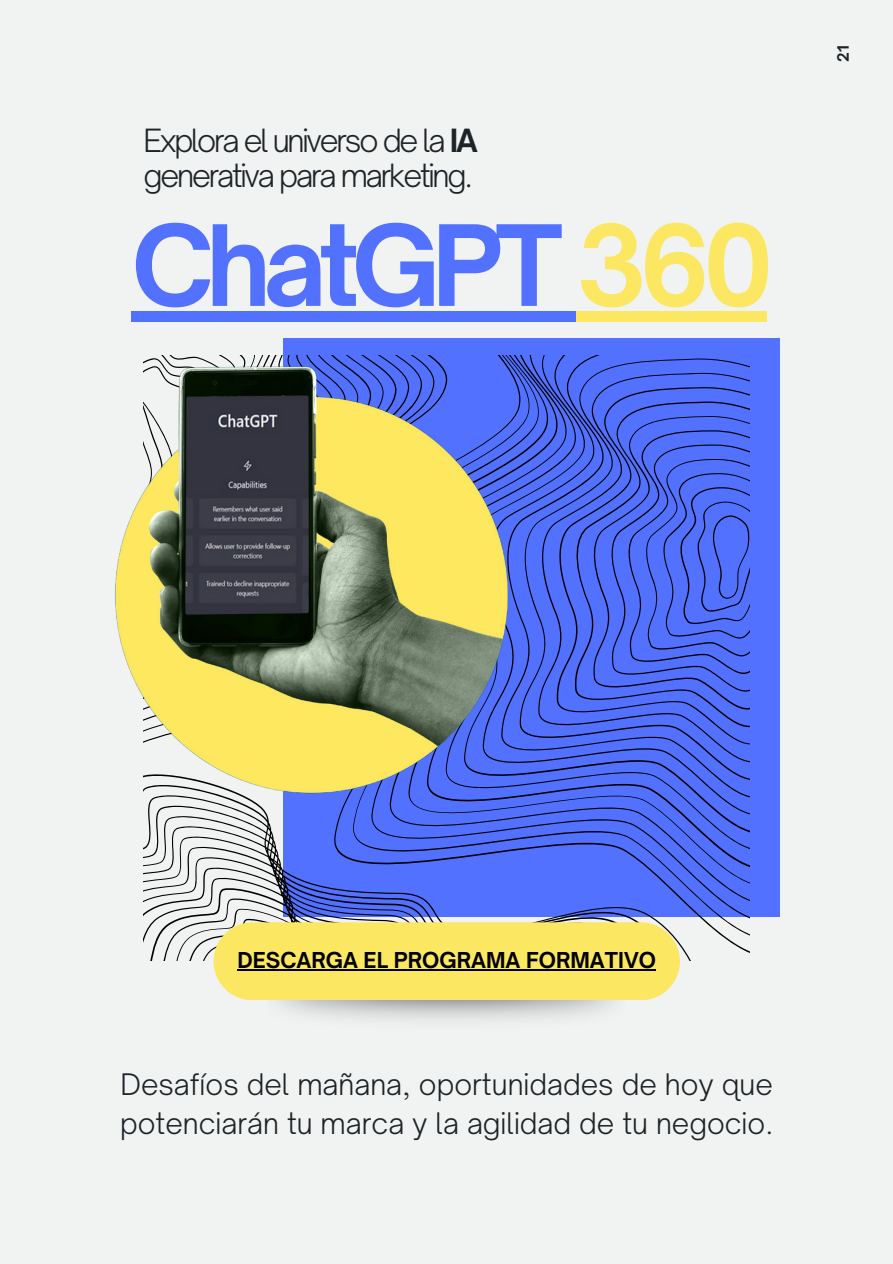
<style>
.page{position:relative;width:893px;height:1264px;background:#fff}
.page>*{position:absolute;margin:0;border:0;box-sizing:border-box;transform-origin:0 0}
.t1{font:700 106.95px "Open Sauce One";letter-spacing:-.07em;color:#5271ff}
.t2{font:300 30.6px/34.8px "Open Sauce One";letter-spacing:-.07em;color:#1d2327}
.t3{font:300 28.35px/39.3px "Open Sauce One";color:#1d2327}
.t4{font:700 21px "Open Sauce One";color:#000}
.t5{font:700 15px "Open Sauce One";color:#1d2327}
.s1{font-weight:700}
.s2{color:#fce762}
</style>
<div class="page">
<div style="left:0;top:0;width:892px;height:1263px;background:#f1f2f2"></div>
<div style="left:283px;top:338px;width:496px;height:578px;background:#5271ff"></div>
<svg style="left:144px;top:355px;width:605px;height:605px"></svg>
<img style="left:115px;top:363px;width:396px;height:432px">
<div style="left:213px;top:922px;width:466px;height:78px;background:#fce762;border-radius:39px"></div>
<hr style="left:237px;top:969px;width:419px;height:1px;background:#000">
<div style="left:132px;top:311px;width:444px;height:10px;background:#5271ff"></div>
<div style="left:576px;top:311px;width:190px;height:10px;background:#fce762"></div>
<p class="t2" style="left:144px;top:123px;width:336px">Explora el universo de la <span class="s1">IA </span>generativa para marketing.</p>
<p class="t1" style="left:132px;top:199px;width:643px">ChatGPT <span class="s2">360</span></p>
<p class="t5" style="left:833px;top:62px;width:18px;rotate:-90deg">21</p>
<p class="t4" style="left:237px;top:947px;width:420px">DESCARGA EL PROGRAMA FORMATIVO</p>
<p class="t3" style="left:120px;top:1064px;width:654px">Desafíos del mañana, oportunidades de hoy que potenciarán tu marca y la agilidad de tu negocio.</p>
</div>
